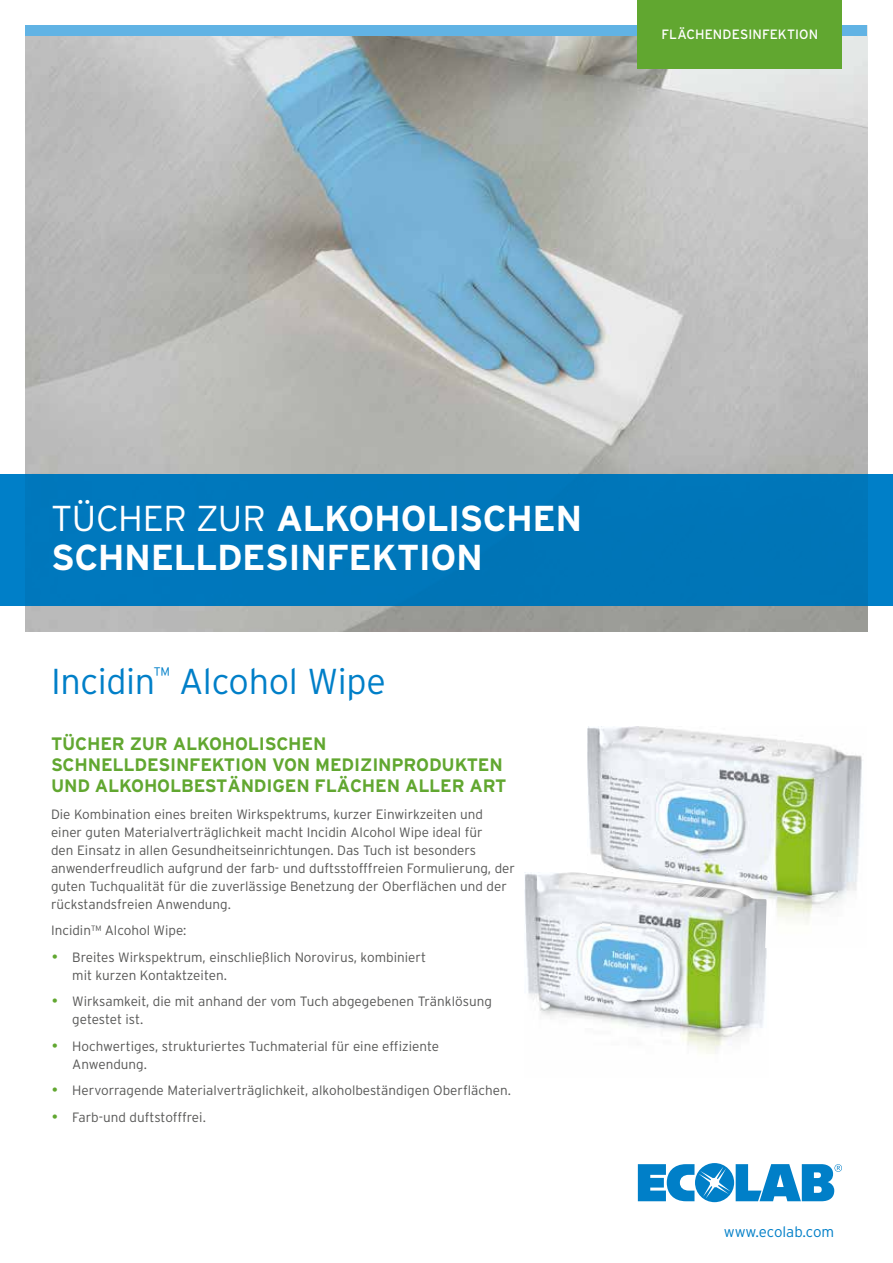
<style>
.page{position:relative;width:893px;height:1263px;background:#fff}
.page>*{position:absolute;margin:0;border:0;box-sizing:border-box;transform-origin:0 0}
.t1{font:700 36px/39px "Interstate";letter-spacing:-.015em;color:#fff}
.t2{font:300 36px "Interstate";letter-spacing:-.01em;color:#007fc8}
.t3{font:700 18px/21px "Interstate";letter-spacing:-.01em;color:#61a730}
.t4{font:300 15px "Interstate";color:#007fc8}
.t5{font:300 13.5px/18px "Interstate";color:#575756}
.t6{font:13.5px "Interstate";letter-spacing:.01em;color:#fff}
.s1{font-weight:300}
.s2{color:#61a730}
</style>
<div class="page">
<img style="left:671px;top:1030px;width:79px;height:24px">
<img style="left:26px;top:36px;width:841px;height:595px">
<div style="left:0;top:474px;width:893px;height:132px;background:#0077ba"></div>
<div style="left:26px;top:26px;width:841px;height:10px;background:#61b3e4"></div>
<div style="left:638px;top:0;width:204px;height:68px;background:#61a730"></div>
<img style="left:587px;top:727px;width:275px;height:197px">
<img style="left:525px;top:873px;width:242px;height:157px">
<svg style="left:638px;top:1163px;width:204px;height:39px"></svg>
<p class="t6" style="left:661px;top:27px;width:158px">FLÄCHENDESINFEKTION</p>
<h1 class="t1" style="left:51px;top:498px;width:533px"><span class="s1">TÜCHER ZUR</span> ALKOHOLISCHEN<br>SCHNELLDESINFEKTION</h1>
<h1 class="t2" style="left:51px;top:661px;width:336px">Incidin<sup>™</sup> Alcohol Wipe</h1>
<h2 class="t3" style="left:51px;top:733px;width:457px">TÜCHER ZUR ALKOHOLISCHEN<br>SCHNELLDESINFEKTION VON MEDIZINPRODUKTEN<br>UND ALKOHOLBESTÄNDIGEN FLÄCHEN ALLER ART</h2>
<p class="t5" style="left:51px;top:805px;width:465px">Die Kombination eines breiten Wirkspektrums, kurzer Einwirkzeiten und einer guten Materialverträglichkeit macht Incidin Alcohol Wipe ideal für<br>den Einsatz in allen Gesundheitseinrichtungen. Das Tuch ist besonders anwenderfreudlich aufgrund der farb- und duftsstofffreien Formulierung, der guten Tuchqualität für die zuverlässige Benetzung der Oberflächen und der rückstandsfreien Anwendung.</p>
<p class="t5" style="left:51px;top:921px;width:137px">Incidin™ Alcohol Wipe:</p>
<p class="t5" style="left:72px;top:948px;width:355px;text-indent:-21px"><span class="s2">•</span> Breites Wirkspektrum, einschließlich Norovirus, kombiniert mit kurzen Kontaktzeiten.</p>
<p class="t5" style="left:72px;top:992px;width:421px;text-indent:-21px"><span class="s2">•</span> Wirksamkeit, die mit anhand der vom Tuch abgegebenen Tränklösung getestet ist.</p>
<p class="t5" style="left:72px;top:1037px;width:368px;text-indent:-21px"><span class="s2">•</span> Hochwertiges, strukturiertes Tuchmaterial für eine effiziente<br>Anwendung.</p>
<p class="t5" style="left:51px;top:1081px;width:461px"><span class="s2">•</span> Hervorragende Materialverträglichkeit, alkoholbeständigen Oberflächen.</p>
<p class="t5" style="left:51px;top:1108px;width:156px"><span class="s2">•</span> Farb-und duftstofffrei.</p>
<p class="t4" style="left:724px;top:1223px;width:112px">www.ecolab.com</p>
</div>
